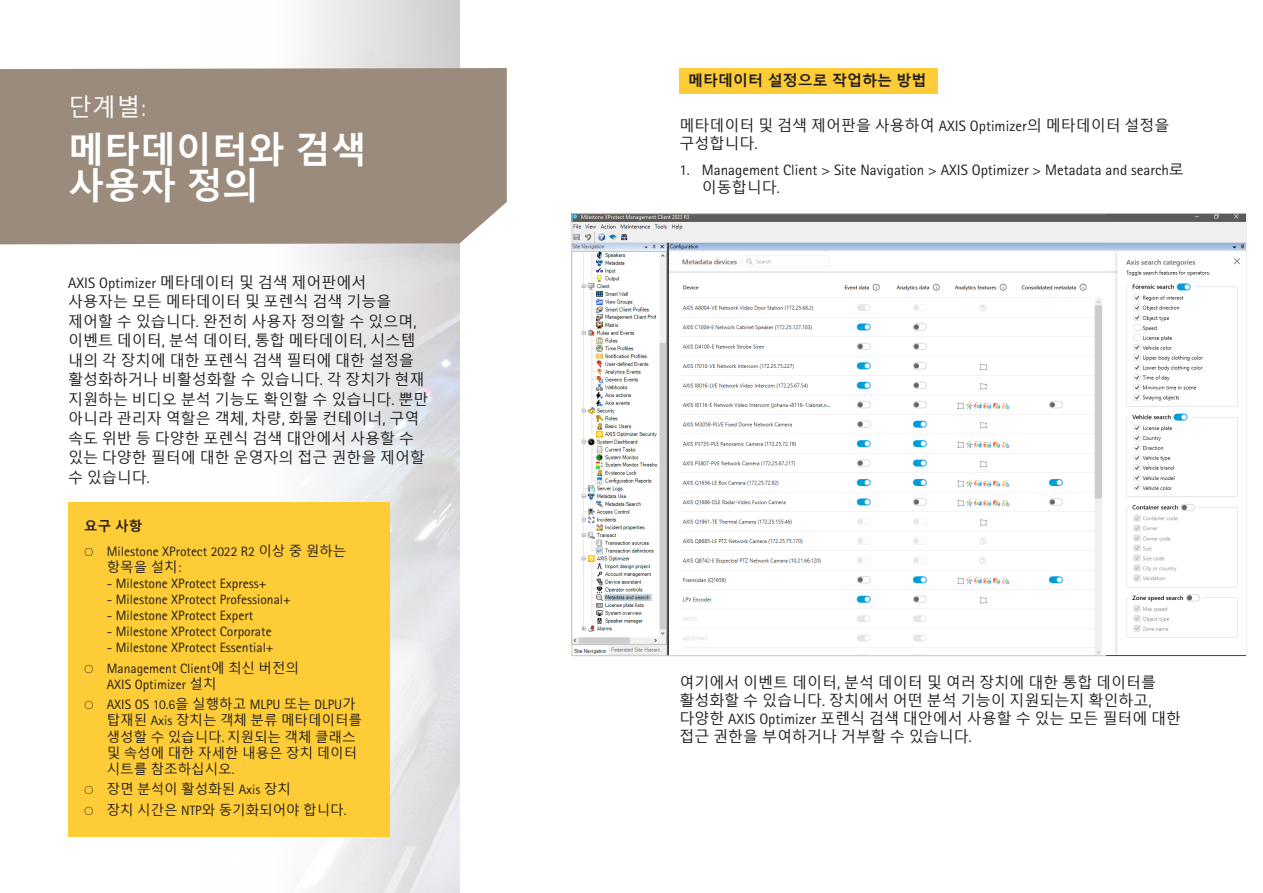
<style>
.page{position:relative;width:1263px;height:893px;background:#fff}
.page>*{position:absolute;margin:0;border:0;box-sizing:border-box;transform-origin:0 0}
.t1{font:700 36px/36px "Malgun Gothic";color:#fff}
.t2{font:24px "Malgun Gothic";color:#fff}
.t3{font:15px/19.5px "Malgun Gothic";color:#231f20}
.t4{font:15px/18px "Rotis Sans Serif Pro";color:#231f20}
.t5{font:700 15px "Malgun Gothic";color:#231f20}
.t6{font:13.5px/16.2px "Rotis Sans Serif Pro";color:#231f20}
.t7{font:13.5px/16.2px "Malgun Gothic";color:#231f20}
.t8{font:700 13.5px "Malgun Gothic";color:#231f20}
.s1{font-family:"Lubalin Graph ECG"}
.s2{font-family:"Rotis Sans Serif Pro"}
.s3{font-family:"Karbon";font-weight:300}
.s4{font-family:"Malgun Gothic"}
</style>
<div class="page">
<img style="left:305px;top:0;width:155px;height:893px">
<div style="left:68px;top:502px;width:321px;height:335px;background:#fecc37"></div>
<div style="left:0;top:68px;width:507px;height:176px;background:#9a8b7d"></div>
<div style="left:679px;top:68px;width:259px;height:26px;background:#fecc37"></div>
<img style="left:574px;top:215px;width:533px;height:439px">
<img style="left:1107px;top:214px;width:138px;height:441px">
<p class="t2" style="left:68px;top:94px;width:81px">단계별<span class="s1">:</span></p>
<p class="t1" style="left:68px;top:132px;width:300px">메타데이터와 검색 사용자 정의</p>
<p class="t3" style="left:68px;top:273px;width:362px"><span class="s2">AXIS Optimizer</span> 메타데이터 및 검색 제어판에서 사용자는 모든 메타데이터 및 포렌식 검색 기능을 제어할 수 있습니다<span class="s2">.</span> 완전히 사용자 정의할 수 있으며<span class="s2">, </span>이벤트 데이터<span class="s2">,</span> 분석 데이터<span class="s2">,</span> 통합 메타데이터<span class="s2">,</span> 시스템 내의 각 장치에 대한 포렌식 검색 필터에 대한 설정을 활성화하거나 비활성화할 수 있습니다<span class="s2">.</span> 각 장치가 현재 지원하는 비디오 분석 기능도 확인할 수 있습니다<span class="s2">.</span> 뿐만 아니라 관리자 역할은 객체<span class="s2">,</span> 차량<span class="s2">,</span> 화물 컨테이너<span class="s2">,</span> 구역 속도 위반 등 다양한 포렌식 검색 대안에서 사용할 수 있는 다양한 필터에 대한 운영자의 접근 권한을 제어할 수 있습니다<span class="s2">.</span></p>
<p class="t8" style="left:84px;top:518px;width:59px">요구 사항</p>
<p class="t6" style="left:107px;top:543px;width:241px;text-indent:-23px"><span class="s3">O</span> Milestone XProtect 2022 R2 <span class="s4">이상 중 원하는 항목을 설치</span>:</p>
<p class="t6" style="left:107px;top:575px;width:161px">- Milestone XProtect Express+</p>
<p class="t6" style="left:107px;top:591px;width:186px">- Milestone XProtect Professional+</p>
<p class="t6" style="left:107px;top:607px;width:148px">- Milestone XProtect Expert</p>
<p class="t6" style="left:107px;top:623px;width:166px">- Milestone XProtect Corporate</p>
<p class="t6" style="left:107px;top:639px;width:168px">- Milestone XProtect Essential+</p>
<p class="t6" style="left:107px;top:660px;width:194px;text-indent:-23px"><span class="s3">O</span> Management Client<span class="s4">에 최신 버전의<br></span>AXIS Optimizer <span class="s4">설치</span></p>
<p class="t7" style="left:107px;top:696px;width:257px;text-indent:-23px"><span class="s3">O</span> <span class="s2">AXIS OS 10.6</span>을 실행하고 <span class="s2">MLPU</span> 또는 <span class="s2">DLPU</span>가 탑재된 <span class="s2">Axis</span> 장치는 객체 분류 메타데이터를 생성할 수 있습니다<span class="s2">.</span> 지원되는 객체 클래스 및 속성에 대한 자세한 내용은 장치 데이터 시트를 참조하십시오<span class="s2">.</span></p>
<p class="t7" style="left:84px;top:782px;width:208px"><span class="s3">O</span> 장면 분석이 활성화된 <span class="s2">Axis</span> 장치</p>
<p class="t7" style="left:84px;top:802px;width:264px"><span class="s3">O</span> 장치 시간은 <span class="s2">NTP</span>와 동기화되어야 합니다<span class="s2">.</span></p>
<p class="t5" style="left:688px;top:72px;width:240px">메타데이터 설정으로 작업하는 방법</p>
<p class="t3" style="left:679px;top:117px;width:492px;line-height:18px">메타데이터 및 검색 제어판을 사용하여 <span class="s2">AXIS Optimizer</span>의 메타데이터 설정을 구성합니다<span class="s2">.</span></p>
<p class="t4" style="left:702px;top:162px;width:484px;text-indent:-22px">1. Management Client &gt; Site Navigation &gt; AXIS Optimizer &gt; Metadata and search<span class="s4">로 이동합니다</span>.</p>
<p class="t3" style="left:679px;top:674px;width:503px;line-height:18px">여기에서 이벤트 데이터<span class="s2">,</span> 분석 데이터 및 여러 장치에 대한 통합 데이터를 활성화할 수 있습니다<span class="s2">.</span> 장치에서 어떤 분석 기능이 지원되는지 확인하고<span class="s2">, </span>다양한 <span class="s2">AXIS Optimizer</span> 포렌식 검색 대안에서 사용할 수 있는 모든 필터에 대한 접근 권한을 부여하거나 거부할 수 있습니다<span class="s2">.</span></p>
</div>
